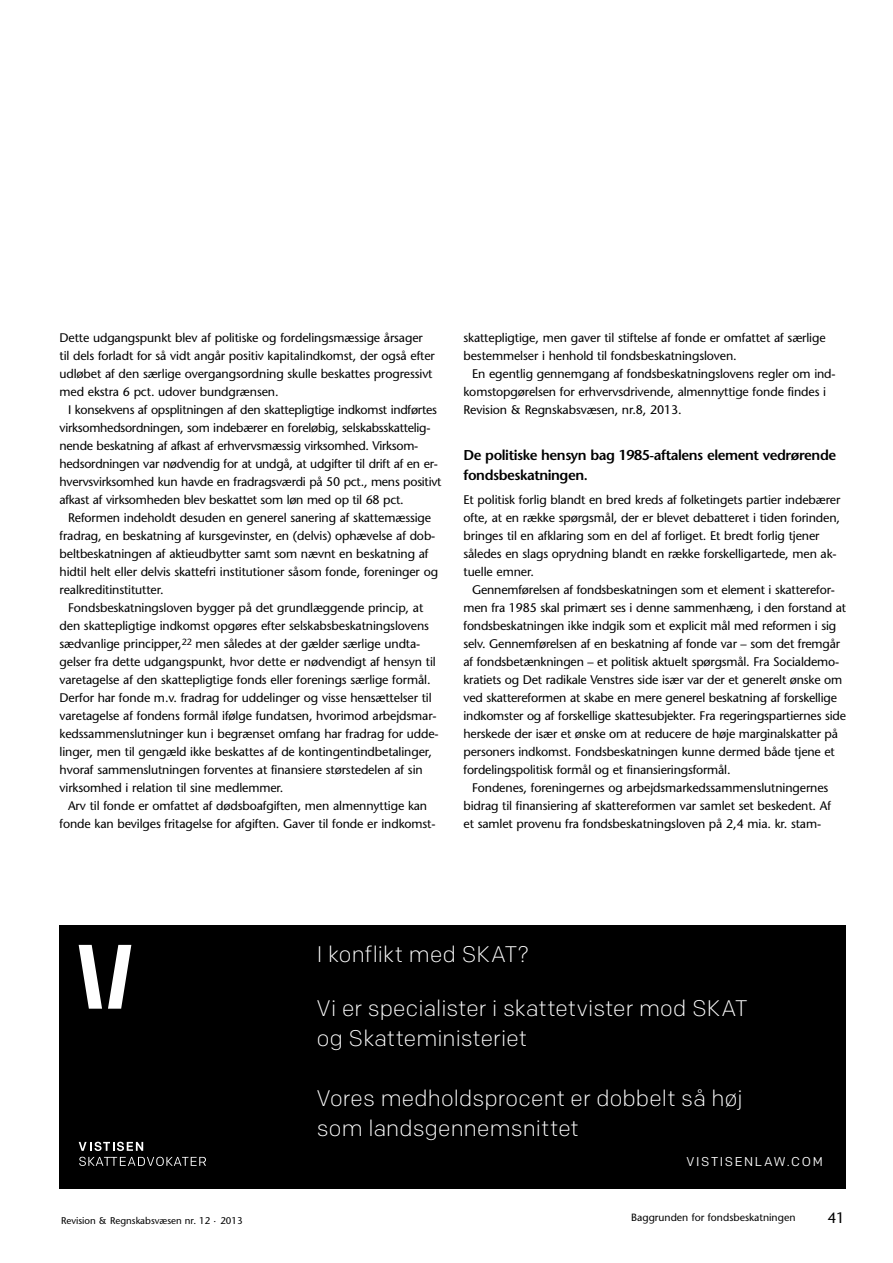
<style>
.page{position:relative;width:893px;height:1263px;background:#fff}
.page>*{position:absolute;margin:0;border:0;box-sizing:border-box;transform-origin:0 0}
.t1{font:300 22.5px/30px "Chrono";letter-spacing:.005em;color:#fff}
.t2{font:15px "Stone Sans";color:#000}
.t3{font:600 14.25px/19.5px "Stone Sans";letter-spacing:-.03em;color:#000}
.t4{font:12.75px "Chrono";letter-spacing:.13em;color:#fff}
.t5{font:12.45px/18px "Stone Sans";letter-spacing:-.01em;color:#000}
.t6{font:10.5px "Stone Sans";color:#000}
.t7{font:9.75px "Stone Sans";color:#000}
</style>
<div class="page">
<div style="left:60px;top:925px;width:786px;height:263px;background:#000"></div>
<svg style="left:79px;top:1142px;width:64px;height:9px"></svg>
<svg style="left:79px;top:1157px;width:127px;height:9px"></svg>
<svg style="left:108px;top:945px;width:23px;height:64px"></svg>
<svg style="left:79px;top:945px;width:23px;height:64px"></svg>
<p class="t5" style="left:60px;top:329px;width:377px">Dette udgangspunkt blev af politiske og fordelingsmæssige årsager til dels forladt for så vidt angår positiv kapitalindkomst, der også efter udløbet af den særlige overgangsordning skulle beskattes progressivt med ekstra 6 pct. udover bundgrænsen.</p>
<p class="t5" style="left:60px;top:401px;width:384px;text-indent:9px">I konsekvens af opsplitningen af den skattepligtige indkomst indførtes virksomhedsordningen, som indebærer en foreløbig, selskabsskattelig&shy;nende beskatning af afkast af erhvervsmæssig virksomhed. Virksom&shy;hedsordningen var nødvendig for at undgå, at udgifter til drift af en er&shy;hvervsvirksomhed kun havde en fradragsværdi på 50 pct., mens positivt afkast af virksomheden blev beskattet som løn med op til 68 pct.</p>
<p class="t5" style="left:60px;top:509px;width:380px;text-indent:9px">Reformen indeholdt desuden en generel sanering af skattemæssige fradrag, en beskatning af kursgevinster, en (delvis) ophævelse af dob&shy;beltbeskatningen af aktieudbytter samt som nævnt en beskatning af hidtil helt eller delvis skattefri institutioner såsom fonde, foreninger og realkreditinstitutter.</p>
<p class="t5" style="left:60px;top:599px;width:381px;text-indent:9px">Fondsbeskatningsloven bygger på det grundlæggende princip, at den skattepligtige indkomst opgøres efter selskabsbeskatningslovens sædvanlige principper,<sup>22</sup> men således at der gælder særlige undta&shy;gelser fra dette udgangspunkt, hvor dette er nødvendigt af hensyn til varetagelse af den skattepligtige fonds eller forenings særlige formål.<br>Derfor har fonde m.v. fradrag for uddelinger og visse hensættelser til varetagelse af fondens formål ifølge fundatsen, hvorimod arbejdsmar&shy;kedssammenslutninger kun i begrænset omfang har fradrag for udde&shy;linger, men til gengæld ikke beskattes af de kontingentindbetalinger, hvoraf sammenslutningen forventes at finansiere størstedelen af sin virksomhed i relation til sine medlemmer.</p>
<p class="t5" style="left:60px;top:797px;width:377px;text-align:center">Arv til fonde er omfattet af dødsboafgiften, men almennyttige kan fonde kan bevilges fritagelse for afgiften. Gaver til fonde er indkomst-</p>
<p class="t5" style="left:463px;top:329px;width:364px">skattepligtige, men gaver til stiftelse af fonde er omfattet af særlige bestemmelser i henhold til fondsbeskatningsloven.</p>
<p class="t5" style="left:463px;top:365px;width:374px;text-indent:9px">En egentlig gennemgang af fondsbeskatningslovens regler om ind&shy;komstopgørelsen for erhvervsdrivende, almennyttige fonde findes i<br>Revision &amp; Regnskabsvæsen, nr.8, 2013.</p>
<p class="t3" style="left:463px;top:445px;width:374px">De politiske hensyn bag 1985-aftalens element vedrørende fondsbeskatningen.</p>
<p class="t5" style="left:463px;top:491px;width:378px">Et politisk forlig blandt en bred kreds af folketingets partier indebærer ofte, at en række spørgsmål, der er blevet debatteret i tiden forinden, bringes til en afklaring som en del af forliget. Et bredt forlig tjener således en slags oprydning blandt en række forskelligartede, men ak&shy;tuelle emner.</p>
<p class="t5" style="left:463px;top:581px;width:384px;text-indent:9px">Gennemførelsen af fondsbeskatningen som et element i skatterefor&shy;men fra 1985 skal primært ses i denne sammenhæng, i den forstand at fondsbeskatningen ikke indgik som et explicit mål med reformen i sig selv. Gennemførelsen af en beskatning af fonde var – som det fremgår af fondsbetænkningen – et politisk aktuelt spørgsmål. Fra Socialdemo&shy;kratiets og Det radikale Venstres side især var der et generelt ønske om ved skattereformen at skabe en mere generel beskatning af forskellige indkomster og af forskellige skattesubjekter. Fra regeringspartiernes side herskede der især et ønske om at reducere de høje marginalskatter på personers indkomst. Fondsbeskatningen kunne dermed både tjene et fordelingspolitisk formål og et finansieringsformål.</p>
<p class="t5" style="left:463px;top:779px;width:369px;text-indent:9px">Fondenes, foreningernes og arbejdsmarkedssammenslutningernes bidrag til finansiering af skattereformen var samlet set beskedent. Af et samlet provenu fra fondsbeskatningsloven på 2,4 mia. kr. stam-</p>
<h1 class="t1" style="left:317px;top:939px;width:214px">I konflikt med SKAT?</h1>
<h1 class="t1" style="left:317px;top:993px;width:432px">Vi er specialister i skattetvister mod SKAT og Skatteministeriet</h1>
<h1 class="t1" style="left:317px;top:1083px;width:427px">Vores medholdsprocent er dobbelt så høj som landsgennemsnittet</h1>
<p class="t4" style="left:686px;top:1154px;width:138px">VISTISENLAW.COM</p>
<p class="t7" style="left:61px;top:1214px;width:183px">Revision &amp; Regnskabsvæsen nr. 12 · 2013</p>
<p class="t6" style="left:631px;top:1211px;width:166px">Baggrunden for fondsbeskatningen</p>
<p class="t2" style="left:828px;top:1209px;width:18px">41</p>
</div>
